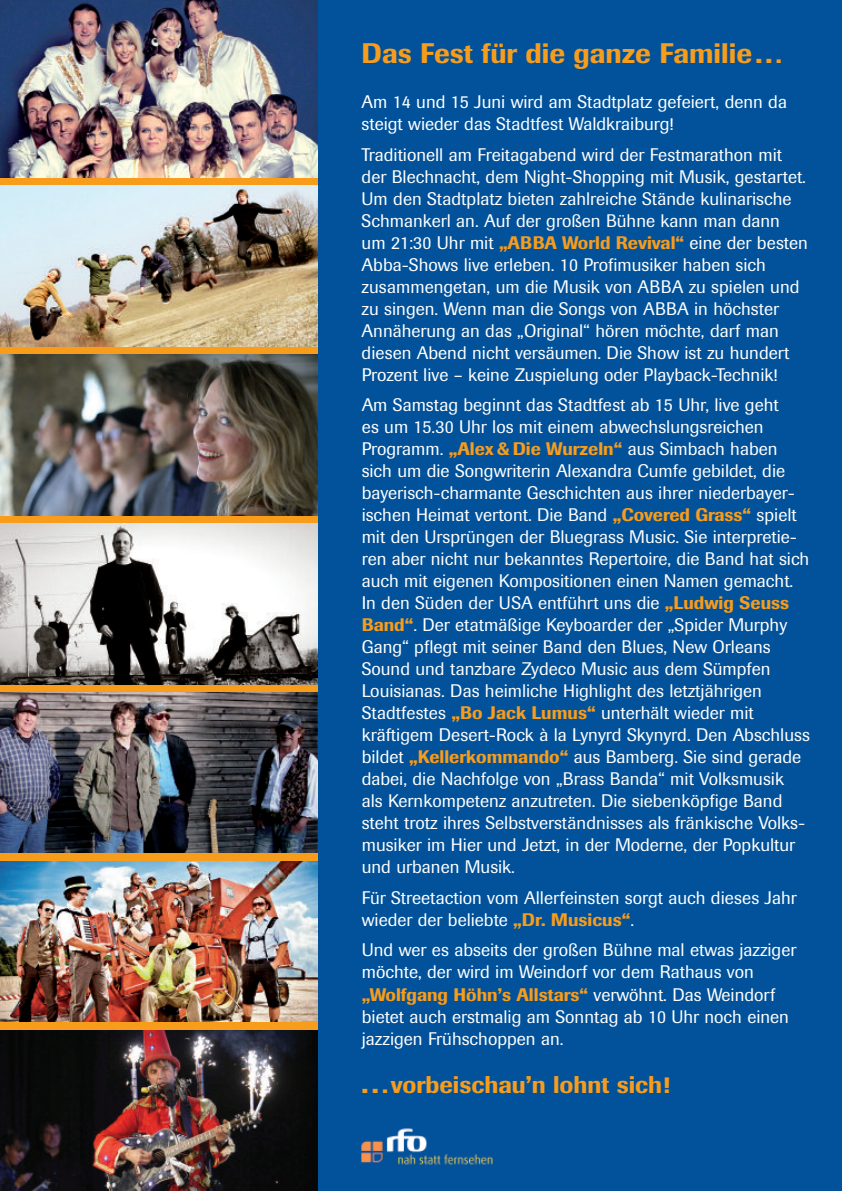
<style>
.page{position:relative;width:842px;height:1191px;background:#01529b}
.page>*{position:absolute;margin:0;border:0;box-sizing:border-box;transform-origin:0 0}
.t1{font:500 28px "Imago";color:#f89c1c}
.t2{font:500 24px "Imago";color:#f89c1c}
.t3{font:18px/22px "Imago";color:#fff}
.s1{font-size:24px}
.s2{font-weight:500;color:#f89c1c}
.s3{font-size:28px}
</style>
<div class="page">
<svg style="left:0;top:177px;width:317px;height:853px;background:#e99a2c"></svg>
<img style="left:0;top:0;width:317px;height:177px">
<img style="left:0;top:186px;width:317px;height:160px">
<img style="left:0;top:355px;width:317px;height:160px">
<img style="left:0;top:524px;width:317px;height:160px">
<img style="left:0;top:692px;width:317px;height:161px">
<img style="left:0;top:861px;width:317px;height:160px">
<img style="left:0;top:1030px;width:317px;height:161px">
<img style="left:361px;top:1128px;width:132px;height:37px">
<h1 class="t1" style="left:362px;top:44px;width:422px">Das Fest für die ganze Familie..<span class="s1">.</span></h1>
<p class="t3" style="left:362px;top:92px;width:427px">Am 14 und 15 Juni wird am Stadtplatz gefeiert, denn da steigt wieder das Stadtfest Waldkraiburg!</p>
<p class="t3" style="left:362px;top:145px;width:448px">Traditionell am Freitagabend wird der Festmarathon mit der Blechnacht, dem Night-Shopping mit Musik, gestartet.<br>Um den Stadtplatz bieten zahlreiche Stände kulinarische Schmankerl an. Auf der großen Bühne kann man dann um 21:30 Uhr mit <span class="s2">„ABBA World Revival“</span> eine der besten Abba-Shows live erleben. 10 Profimusiker haben sich zusammengetan, um die Musik von ABBA zu spielen und zu singen. Wenn man die Songs von ABBA in höchster Annäherung an das „Original“ hören möchte, darf man diesen Abend nicht versäumen. Die Show ist zu hundert Prozent live – keine Zuspielung oder Playback-Technik!</p>
<p class="t3" style="left:362px;top:395px;width:450px">Am Samstag beginnt das Stadtfest ab 15 Uhr, live geht<br>es um 15.30 Uhr los mit einem abwechslungsreichen Programm. <span class="s2">„Alex &amp; Die Wurzeln“</span> aus Simbach haben sich um die Songwriterin Alexandra Cumfe gebildet, die bayerisch-charmante Geschichten aus ihrer niederbayer&shy;ischen Heimat vertont. Die Band <span class="s2">„Covered Grass“</span> spielt mit den Ursprüngen der Bluegrass Music. Sie interpretie&shy;ren aber nicht nur bekanntes Repertoire, die Band hat sich auch mit eigenen Kompositionen einen Namen gemacht.<br>In den Süden der USA entführt uns die <span class="s2">„Ludwig Seuss Band“</span>. Der etatmäßige Keyboarder der „Spider Murphy Gang“ pflegt mit seiner Band den Blues, New Orleans Sound und tanzbare Zydeco Music aus dem Sümpfen Louisianas. Das heimliche Highlight des letztjährigen Stadtfestes <span class="s2">„Bo Jack Lumus“</span> unterhält wieder mit kräftigem Desert-Rock à la Lynyrd Skynyrd. Den Abschluss bildet <span class="s2">„Kellerkommando“</span> aus Bamberg. Sie sind gerade dabei, die Nachfolge von „Brass Banda“ mit Volksmusik<br>als Kernkompetenz anzutreten. Die siebenköpfige Band steht trotz ihres Selbstverständnisses als fränkische Volks&shy;musiker im Hier und Jetzt, in der Moderne, der Popkultur und urbanen Musik.</p>
<p class="t3" style="left:362px;top:888px;width:437px">Für Streetaction vom Allerfeinsten sorgt auch dieses Jahr wieder der beliebte <span class="s2">„Dr. Musicus“</span>.</p>
<p class="t3" style="left:362px;top:940px;width:436px">Und wer es abseits der großen Bühne mal etwas jazziger möchte, der wird im Weindorf vor dem Rathaus von <span class="s2">„Wolfgang Höhn’s Allstars“</span> verwöhnt. Das Weindorf bietet auch erstmalig am Sonntag ab 10 Uhr noch einen jazzigen Frühschoppen an.</p>
<h2 class="t2" style="left:362px;top:1076px;width:310px"><span class="s3">..</span>.vorbeischau’n lohnt sich!</h2>
</div>
